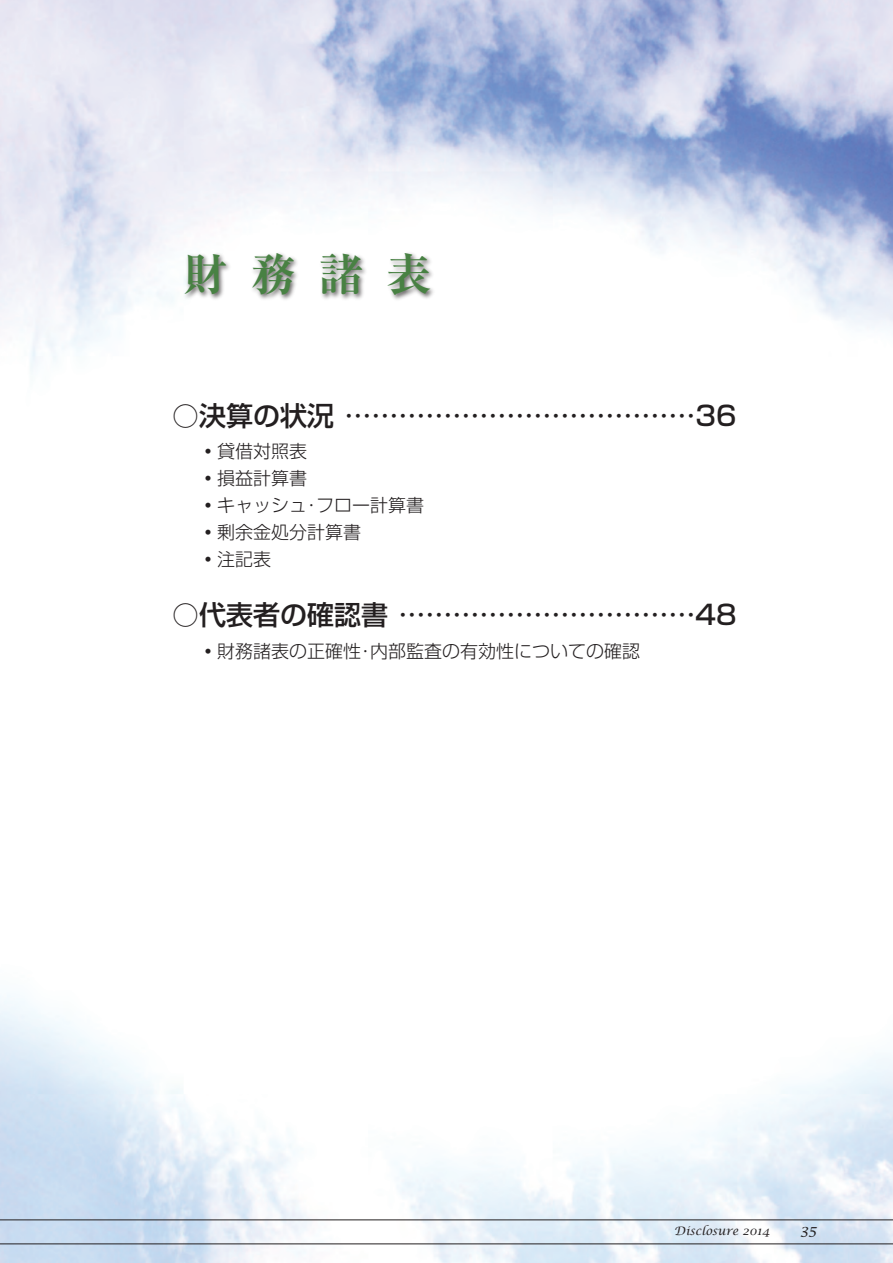
<style>
.page{position:relative;width:893px;height:1263px;background:#fff}
.page>*{position:absolute;margin:0;border:0;box-sizing:border-box;transform-origin:0 0}
.t1{font:700 45px "Ryumin Pro";color:#488143}
.t2{font:500 27px "Shin Go Pro";color:#231f20}
.t3{font:300 18px "Shin Go Pro";color:#231f20}
.t4{font:italic 14.85px "Lucida Calligraphy";color:#231f20}
.t5{font:italic 11.7px "Lucida Calligraphy";color:#231f20}
</style>
<div class="page">
<img style="left:0;top:0;width:893px;height:1263px">
<img style="left:0;top:0;width:1px;height:191px">
<hr style="left:0;top:1243px;width:893px;height:1px;background:#231f20">
<hr style="left:0;top:1219px;width:893px;height:1px;background:#231f20">
<img style="left:168px;top:247px;width:283px;height:65px">
<h1 class="t1" style="left:183px;top:239px;width:249px">財務諸表</h1>
<h2 class="t2" style="left:172px;top:393px;width:566px">໐決算の状況 …………………………………36</h2>
<p class="t3" style="left:199px;top:437px;width:109px">•貸借対照表</p>
<p class="t3" style="left:199px;top:464px;width:109px">•損益計算書</p>
<p class="t3" style="left:199px;top:491px;width:227px">•キャッシュ・フロー計算書</p>
<p class="t3" style="left:199px;top:518px;width:163px">•剰余金処分計算書</p>
<p class="t3" style="left:199px;top:545px;width:73px">•注記表</p>
<h2 class="t2" style="left:172px;top:593px;width:566px">໐代表者の確認書 ……………………………48</h2>
<p class="t3" style="left:199px;top:636px;width:443px">•財務諸表の正確性・内部監査の有効性についての確認</p>
<p class="t5" style="left:674px;top:1224px;width:97px">Disclosure 2014</p>
<p class="t4" style="left:800px;top:1221px;width:18px">35</p>
</div>
